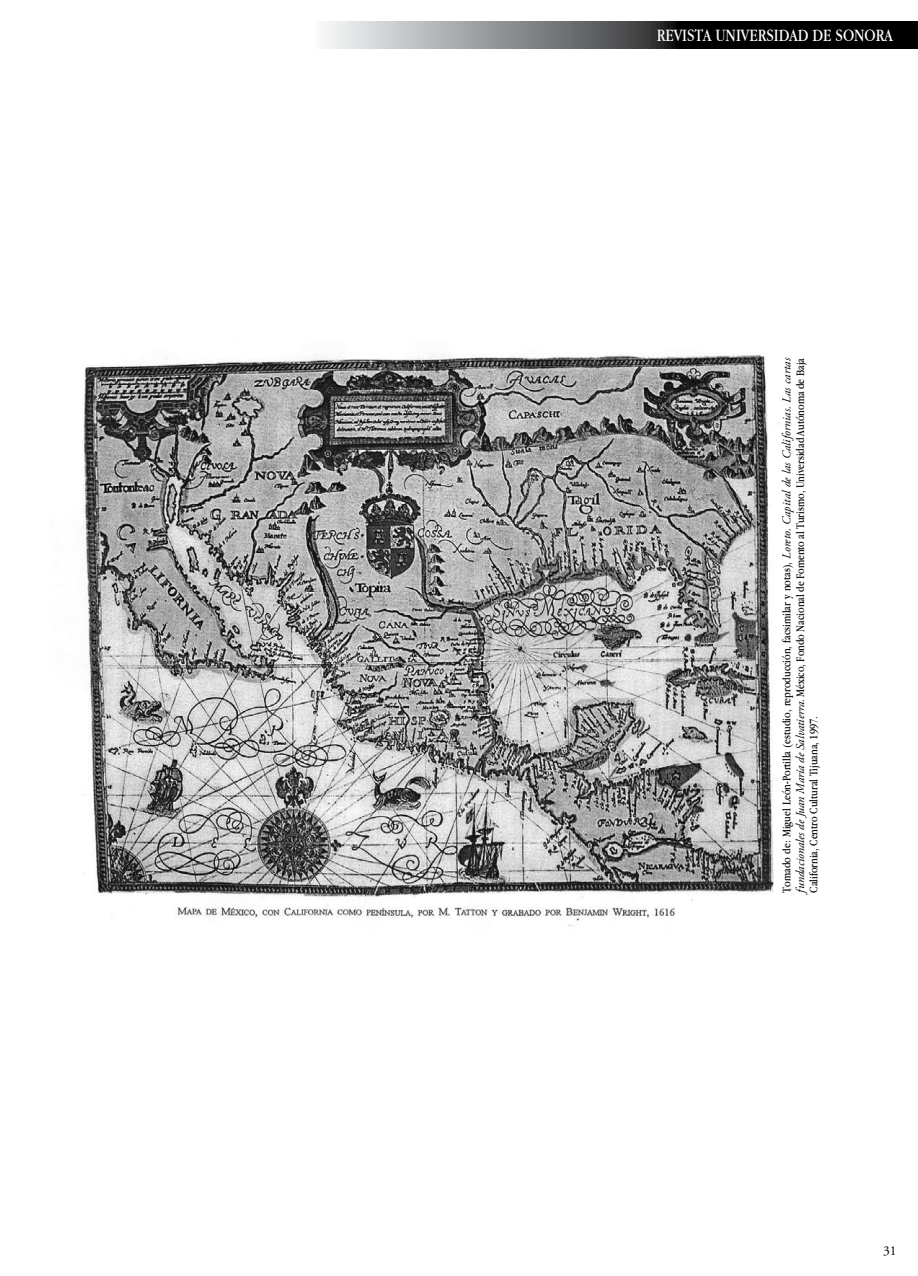
<style>
.page{position:relative;width:918px;height:1276px;background:#fff}
.page>*{position:absolute;margin:0;border:0;box-sizing:border-box;transform-origin:0 0}
.t1{font:18px "Apple Garamond";color:#fff}
.t2{font:13.5px "Adobe Garamond Pro";color:#000}
.t3{font:12px/13.5px "Apple Garamond";color:#000;text-align:justify}
.s1{font-family:"Adobe Garamond Pro";font-style:italic}
</style>
<div class="page">
<svg style="left:325px;top:21px;width:593px;height:27px;background:#555557"></svg>
<img style="left:82px;top:354px;width:711px;height:573px">
<h1 class="t1" style="left:657px;top:24px;width:237px">REVISTA UNIVERSIDAD DE SONORA</h1>
<p class="t3" style="left:780px;top:892px;width:536px;rotate:-90deg">Tomado de: Miguel León-Portilla (estudio, reproducción, facsimilar y notas), <span class="s1">Loreto. Capital de las Californias. Las cartas fundacionales de Juan María de Salvatierra</span>. México, Fondo Nacional de Fomento al Turismo, Universidad Autónoma de Baja California, Centro Cultural Tijuana, 1997.</p>
<p class="t2" style="left:883px;top:1242px;width:15px">31</p>
</div>
